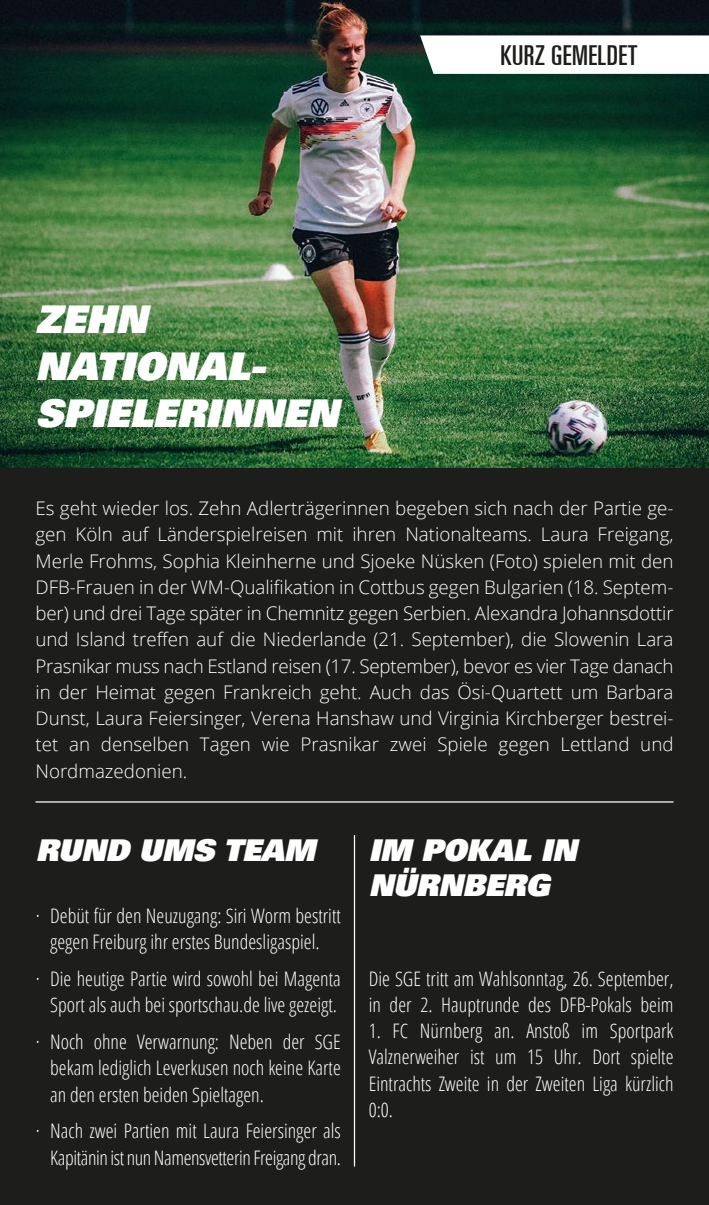
<style>
.page{position:relative;width:709px;height:1205px;background:#1d1d1b}
.page>*{position:absolute;margin:0;border:0;box-sizing:border-box;transform-origin:0 0}
.Headline_30_pt{font:italic 900 38.25px/47px "Univers";letter-spacing:-.005em;color:#fff}
.Headline_30_pt-2{font:italic 900 30px/35px "Univers";letter-spacing:-.01em;color:#fff}
.Headline_30_pt-3{font:ultra-condensed 27.5px "Univers LT";letter-spacing:.02em;color:#1d1d1b}
.Fließtext{font:300 condensed 20px/26.2px "Open Sans";color:#fff;text-align:center}
.Fließtext-2{font:300 condensed 20px/26.2px "Open Sans";letter-spacing:-.02em;color:#fff;text-align:right}
.BU_-_links{font:300 18.75px/26.2px "Open Sans";color:#fff;text-align:justify}
</style>
<div class="page">
<img style="left:0;top:0;width:709px;height:467px">
<svg style="left:420px;top:35px;width:289px;height:39px;background:#f5f7f6"></svg>
<hr style="left:354px;top:835px;width:1px;height:331px;background:#fff">
<hr style="left:35px;top:801px;width:638px;height:1px;background:#fff">
<p class="Headline_30_pt" style="left:35px;top:295px;width:113px">ZEHN</p>
<p class="Headline_30_pt" style="left:35px;top:342px;width:304px">NATIONAL-<br>SPIELERINNEN</p>
<p class="Headline_30_pt-3" style="left:500px;top:39px;width:138px">KURZ GEMELDET</p>
<p class="BU_-_links" style="left:35px;top:495px;width:639px">Es geht wieder los. Zehn Adlerträgerinnen begeben sich nach der Partie ge&shy;gen Köln auf Länderspielreisen mit ihren Nationalteams. Laura Freigang, Merle Frohms, Sophia Kleinherne und Sjoeke Nüsken (Foto) spielen mit den DFB-Frauen in der WM-Qualifikation in Cottbus gegen Bulgarien (18. Septem&shy;ber) und drei Tage später in Chemnitz gegen Serbien. Alexandra Johannsdottir und Island treffen auf die Niederlande (21. September), die Slowenin Lara Prasnikar muss nach Estland reisen (17. September), bevor es vier Tage danach in der Heimat gegen Frankreich geht. Auch das Ösi-Quartett um Barbara Dunst, Laura Feiersinger, Verena Hanshaw und Virginia Kirchberger bestrei&shy;tet an denselben Tagen wie Prasnikar zwei Spiele gegen Lettland und Nordmazedonien.</p>
<p class="Headline_30_pt-2" style="left:36px;top:832px;width:281px">RUND UMS TEAM</p>
<p class="Headline_30_pt-2" style="left:369px;top:832px;width:210px">IM POKAL IN<br>NÜRNBERG</p>
<p class="Fließtext" style="left:36px;top:902px;width:306px">· Debüt für den Neuzugang: Siri Worm bestritt gegen Freiburg ihr erstes Bundesligaspiel.</p>
<p class="Fließtext" style="left:36px;top:965px;width:306px">· Die heutige Partie wird sowohl bei Magenta<br>Sport als auch bei sportschau.de live gezeigt.</p>
<p class="Fließtext" style="left:50px;top:1028px;width:292px;text-align:justify;text-indent:-14px">· Noch ohne Verwarnung: Neben der SGE bekam lediglich Leverkusen noch keine Karte an den ersten beiden Spieltagen.</p>
<p class="Fließtext-2" style="left:36px;top:1117px;width:306px">· Nach zwei Partien mit Laura Feiersinger als<br>Kapitänin ist nun Namensvetterin Freigang dran.</p>
<p class="Fließtext" style="left:369px;top:964px;width:306px;text-align:left">Die SGE tritt am Wahlsonntag, 26. September, in der 2. Hauptrunde des DFB-Pokals beim</p>
<p class="Fließtext" style="left:369px;top:1017px;width:306px;text-align:justify">1. FC Nürnberg an. Anstoß im Sportpark Valznerweiher ist um 15 Uhr. Dort spielte Eintrachts Zweite in der Zweiten Liga kürzlich 0:0.</p>
</div>
